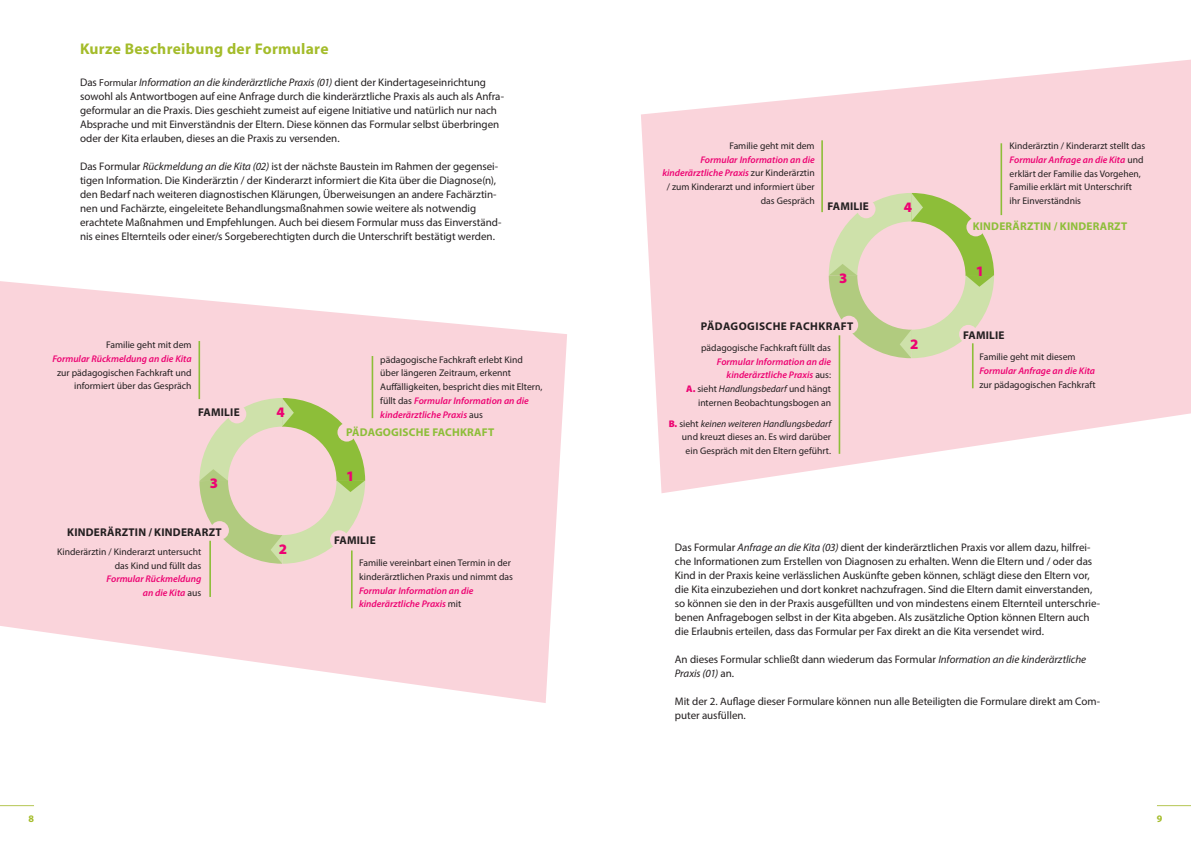
<style>
.page{position:relative;width:1191px;height:842px;background:#fff}
.page>*{position:absolute;margin:0;border:0;box-sizing:border-box;transform-origin:0 0}
.t1{font:700 15.5px "Myriad Pro";letter-spacing:.02em;color:#a4bc2a}
.t2{font:900 14.5px "Myriad Pro";color:#ed0372}
.t3{font:700 11.3px "Myriad Pro";letter-spacing:.02em;color:#231f20}
.t4{font:700 11.3px "Myriad Pro";letter-spacing:.02em;color:#8dbe39}
.t5{font:11px/14px "Myriad Pro";letter-spacing:-.005em;color:#231f20}
.t6{font:700 10px "Myriad Pro";color:#a4bc2a}
.t7{font:9.7px/13.7px "Myriad Pro";color:#231f20}
.t8{font:italic 600 9.7px/13.7px "Myriad Pro";color:#ed0372}
.t9{font:9.6px/13.7px "Myriad Pro";color:#231f20;text-align:right}
.t10{font:italic 600 9.6px/13.7px "Myriad Pro";color:#ed0372;text-align:right}
.s1{font-size:10px}
.s2{font-style:italic}
.s3{font-weight:400;font-style:normal;color:#231f20}
.s4{font-weight:600;font-style:italic;color:#ed0372}
.s5{font-weight:900;font-style:normal}
.s6{font-weight:400;color:#231f20}
.s7{font-weight:900;color:#ed0372}
</style>
<div class="page">
<svg style="left:0;top:281px;width:567px;height:422px;fill:#fad4db"></svg>
<svg style="left:185px;top:384px;width:194px;height:194px;background:#e4d3bf"></svg>
<hr style="left:371px;top:356px;width:2px;height:62px;background:#8dbe39">
<hr style="left:351px;top:550px;width:1px;height:58px;background:#8dbe39">
<hr style="left:209px;top:541px;width:2px;height:56px;background:#8dbe39">
<hr style="left:198px;top:341px;width:2px;height:58px;background:#8dbe39">
<svg style="left:641px;top:60px;width:550px;height:433px;fill:#fad4db"></svg>
<svg style="left:814px;top:179px;width:194px;height:193px;background:#e4d3bf"></svg>
<hr style="left:1000px;top:143px;width:2px;height:72px;background:#8dbe39">
<hr style="left:972px;top:343px;width:1px;height:45px;background:#8dbe39">
<hr style="left:838px;top:335px;width:2px;height:119px;background:#8dbe39">
<hr style="left:821px;top:140px;width:2px;height:72px;background:#8dbe39">
<hr style="left:0;top:805px;width:34px;height:1px;background:#b5c653">
<hr style="left:1157px;top:805px;width:34px;height:1px;background:#b5c653">
<h1 class="t1" style="left:80px;top:39px;width:250px">KURZE BESCHREIBUNG DER FORMULARE</h1>
<p class="t5" style="left:80px;top:75px;width:425px">Das <span class="s1">Formular</span> <span class="s2">Information an die kinderärztliche Praxis (01)</span> dient der Kindertageseinrichtung sowohl als Antwortbogen auf eine Anfrage durch die kinderärztliche Praxis als auch als Anfra&shy;geformular an die Praxis. Dies geschieht zumeist auf eigene Initiative und natürlich nur nach Absprache und mit Einverständnis der Eltern. Diese können das Formular selbst überbringen oder der Kita erlauben, dieses an die Praxis zu versenden.</p>
<p class="t5" style="left:80px;top:159px;width:423px">Das Formular <span class="s2">Rückmeldung an die Kita (02)</span> ist der nächste Baustein im Rahmen der gegensei&shy;tigen Information. Die Kinderärztin / der Kinderarzt informiert die Kita über die Diagnose(n), den Bedarf nach weiteren diagnostischen Klärungen, Überweisungen an andere Fachärztin&shy;nen und Fachärzte, eingeleitete Behandlungsmaßnahmen sowie weitere als notwendig erachtete Maßnahmen und Empfehlungen. Auch bei diesem Formular muss das Einverständ&shy;nis eines Elternteils oder einer/s Sorgeberechtigten durch die Unterschrift bestätigt werden.</p>
<p class="t7" style="left:106px;top:338px;width:87px">Familie geht mit dem</p>
<p class="t8" style="left:52px;top:352px;width:141px">Formular Rückmeldung an die Kita</p>
<p class="t7" style="left:57px;top:365px;width:136px;text-align:right">zur pädagogischen Fachkraft und informiert über das Gespräch</p>
<p class="t3" style="left:198px;top:404px;width:29px">FAMILIE</p>
<h2 class="t2" style="left:210px;top:473px;width:10px">3</h2>
<p class="t3" style="left:67px;top:524px;width:27px">KINDER</p>
<p class="t3" style="left:107px;top:524px;width:74px">ÄRZTI N / KINDERAR</p>
<p class="t3" style="left:209px;top:524px;width:12px">ZT</p>
<p class="t7" style="left:57px;top:545px;width:146px;text-align:right">Kinderärztin / Kinderarzt untersucht das Kind und füllt das</p>
<p class="t8" style="left:107px;top:572px;width:96px;text-align:right">Formular Rückmeldung an die Kita <span class="s3">aus</span></p>
<h2 class="t2" style="left:276px;top:402px;width:10px">4</h2>
<h2 class="t2" style="left:279px;top:539px;width:10px">2</h2>
<p class="t7" style="left:380px;top:352px;width:164px">pädagogische Fachkraft erlebt Kind über längeren Zeitraum, erkennt Auffälligkeiten, bespricht dies mit Eltern, füllt das <span class="s4">Formular Information an die kinderärztliche Praxis</span> aus</p>
<p class="t4" style="left:346px;top:424px;width:22px">PÄDAGOGIS</p>
<p class="t4" style="left:409px;top:424px;width:52px">CHE FACHKRAFT</p>
<h2 class="t2" style="left:346px;top:467px;width:10px">1</h2>
<p class="t3" style="left:334px;top:533px;width:29px">FAMILIE</p>
<p class="t7" style="left:359px;top:556px;width:156px">Familie vereinbart einen Termin in der kinderärztlichen Praxis und nimmt das</p>
<p class="t8" style="left:359px;top:583px;width:116px">Formular Information an die kinderärztliche Praxis <span class="s3">mit</span></p>
<p class="t9" style="left:729px;top:139px;width:87px">Familie geht mit dem</p>
<p class="t9" style="left:662px;top:152px;width:154px"><span class="s4">Formular Information an die kinderärztliche Praxis</span> zur Kinderärztin / zum Kinderarzt und informiert über das Gespräch</p>
<p class="t3" style="left:827px;top:199px;width:29px">FAMILIE</p>
<h2 class="t2" style="left:839px;top:268px;width:10px">3</h2>
<p class="t3" style="left:701px;top:319px;width:23px">PÄDAGOGIS</p>
<p class="t3" style="left:765px;top:319px;width:53px">CHE FACHKRAFT</p>
<p class="t9" style="left:701px;top:341px;width:131px">pädagogische Fachkraft füllt das</p>
<p class="t10" style="left:686px;top:354px;width:146px">Formular Information an die kinderärztliche Praxis <span class="s3">aus:<br></span><span class="s5">A.</span> <span class="s3">sieht</span> <span class="s6">Handlungsbedarf</span> <span class="s3">und hängt internen Beobachtungsbogen an</span></p>
<p class="t9" style="left:668px;top:416px;width:164px"><span class="s7">B.</span> sieht <span class="s2">keinen weiteren Handlungsbedarf </span>und kreuzt dieses an. Es wird darüber ein Gespräch mit den Eltern geführt.</p>
<h2 class="t2" style="left:904px;top:198px;width:10px">4</h2>
<h2 class="t2" style="left:910px;top:335px;width:10px">2</h2>
<p class="t9" style="left:1009px;top:139px;width:137px;text-align:left">Kinderärztin / Kinderarzt stellt das<br><span class="s4">Formular Anfrage an die Kita</span> und erklärt der Familie das Vorgehen,<br>Familie erklärt mit Unterschrift<br>ihr Einverständnis</p>
<p class="t4" style="left:972px;top:219px;width:27px">KINDER</p>
<p class="t4" style="left:1012px;top:219px;width:74px">ÄRZTI N / KINDERAR</p>
<p class="t4" style="left:1114px;top:219px;width:12px">ZT</p>
<h2 class="t2" style="left:975px;top:261px;width:10px">1</h2>
<p class="t3" style="left:963px;top:328px;width:29px">FAMILIE</p>
<p class="t9" style="left:979px;top:350px;width:98px">Familie geht mit diesem</p>
<p class="t10" style="left:979px;top:364px;width:117px">Formular Anfrage an die Kita</p>
<p class="t9" style="left:979px;top:377px;width:118px">zur pädagogischen Fachkraft</p>
<p class="t5" style="left:675px;top:540px;width:427px">Das Formular <span class="s2">Anfrage an die Kita (03)</span> dient der kinderärztlichen Praxis vor allem dazu, hilfrei&shy;che Informationen zum Erstellen von Diagnosen zu erhalten. Wenn die Eltern und / oder das Kind in der Praxis keine verlässlichen Auskünfte geben können, schlägt diese den Eltern vor, die Kita einzubeziehen und dort konkret nachzufragen. Sind die Eltern damit einverstanden, so können sie den in der Praxis ausgefüllten und von mindestens einem Elternteil unterschrie&shy;benen Anfragebogen selbst in der Kita abgeben. Als zusätzliche Option können Eltern auch die Erlaubnis erteilen, dass das Formular per Fax direkt an die Kita versendet wird.</p>
<p class="t5" style="left:675px;top:652px;width:413px">An dieses Formular schließt dann wiederum das Formular <span class="s2">Information an die kinderärztliche<br>Praxis (01)</span> an.</p>
<p class="t5" style="left:675px;top:694px;width:427px">Mit der 2. Auflage dieser Formulare können nun alle Beteiligten die Formulare direkt am Com&shy;puter ausfüllen.</p>
<p class="t6" style="left:28px;top:812px;width:7px">8</p>
<p class="t6" style="left:1157px;top:812px;width:7px">9</p>
</div>
